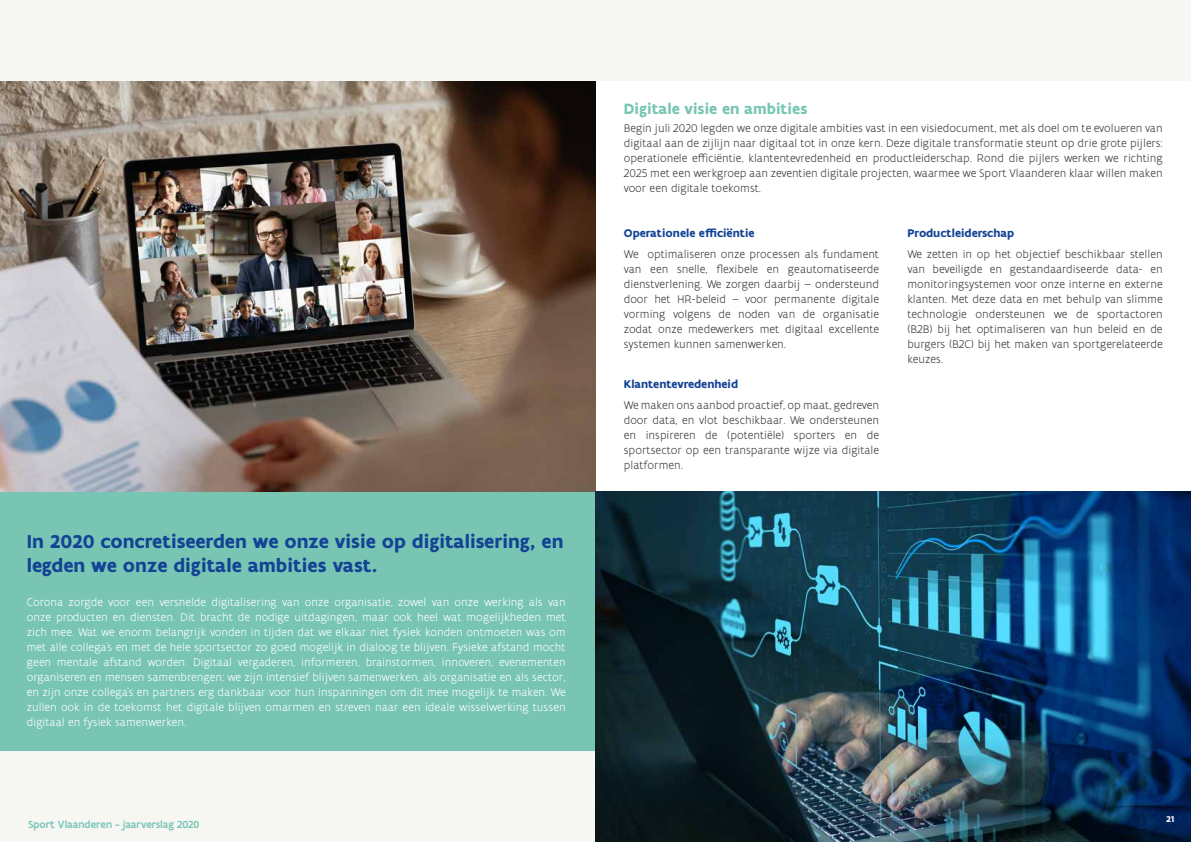
<style>
.page{position:relative;width:1191px;height:842px;background:#fff}
.page>*{position:absolute;margin:0;border:0;box-sizing:border-box;transform-origin:0 0}
.t1{font:700 20px/24px "Flanders Art Sans";color:#134395}
.t2{font:700 16px "Flanders Art Sans";color:#78c5b4}
.t3{font:300 12px/15px "Flanders Art Sans";color:#3c3c3b;text-align:justify}
.t4{font:300 12px/15px "Flanders Art Sans";color:#fff;text-align:justify}
.t5{font:700 12px "Flanders Art Sans";color:#134395}
.t6{font:500 11px "Flanders Art Sans";color:#78c5b4}
.t7{font:700 9px "Flanders Art Sans";color:#fff}
</style>
<div class="page">
<div style="left:0;top:740px;width:595px;height:102px;background:#f6f6f3"></div>
<div style="left:0;top:132px;width:595px;height:618px;background:#78c5b4"></div>
<img style="left:0;top:81px;width:595px;height:410px">
<img style="left:595px;top:491px;width:596px;height:351px">
<div style="left:0;top:0;width:1191px;height:81px;background:#f6f6f3"></div>
<h1 class="t1" style="left:27px;top:530px;width:538px">In 2020 concretiseerden we onze visie op digitalisering, en legden we onze digitale ambities vast.</h1>
<p class="t4" style="left:27px;top:595px;width:540px">Corona zorgde voor een versnelde digitalisering van onze organisatie, zowel van onze werking als van onze producten en diensten. Dit bracht de nodige uitdagingen, maar ook heel wat mogelijkheden met zich mee. Wat we enorm belangrijk vonden in tijden dat we elkaar niet fysiek konden ontmoeten was om met alle collega’s en met de hele sportsector zo goed mogelijk in dialoog te blijven. Fysieke afstand mocht geen mentale afstand worden. Digitaal vergaderen, informeren, brainstormen, innoveren, evenementen organiseren en mensen samenbrengen: we zijn intensief blijven samenwerken, als organisatie en als sector, en zijn onze collega’s en partners erg dankbaar voor hun inspanningen om dit mee mogelijk te maken. We zullen ook in de toekomst het digitale blijven omarmen en streven naar een ideale wisselwerking tussen digitaal en fysiek samenwerken.</p>
<p class="t6" style="left:28px;top:817px;width:172px">Sport Vlaanderen - jaarverslag 2020</p>
<h2 class="t2" style="left:624px;top:99px;width:185px">Digitale visie en ambities</h2>
<p class="t3" style="left:624px;top:120px;width:540px">Begin juli 2020 legden we onze digitale ambities vast in een visiedocument, met als doel om te evolueren van digitaal aan de zijlijn naar digitaal tot in onze kern. Deze digitale transformatie steunt op drie grote pijlers: operationele efficiëntie, klantentevredenheid en productleiderschap. Rond die pijlers werken we richting 2025 met een werkgroep aan zeventien digitale projecten, waarmee we Sport Vlaanderen klaar willen maken voor een digitale toekomst.</p>
<p class="t5" style="left:624px;top:225px;width:132px">Operationele efficiëntie</p>
<p class="t3" style="left:624px;top:246px;width:257px">We optimaliseren onze processen als fundament van een snelle, flexibele en geautomatiseerde dienstverlening. We zorgen daarbij – ondersteund door het HR-beleid – voor permanente digitale vorming volgens de noden van de organisatie zodat onze medewerkers met digitaal excellente systemen kunnen samenwerken.</p>
<p class="t5" style="left:624px;top:377px;width:116px">Klantentevredenheid</p>
<p class="t3" style="left:624px;top:397px;width:257px">We maken ons aanbod proactief, op maat, gedreven door data, en vlot beschikbaar. We ondersteunen en inspireren de (potentiële) sporters en de sportsector op een transparante wijze via digitale platformen.</p>
<p class="t5" style="left:907px;top:225px;width:108px">Productleiderschap</p>
<p class="t3" style="left:907px;top:246px;width:257px">We zetten in op het objectief beschikbaar stellen van beveiligde en gestandaardiseerde data- en monitoringsystemen voor onze interne en externe klanten. Met deze data en met behulp van slimme technologie ondersteunen we de sportactoren (B2B) bij het optimaliseren van hun beleid en de burgers (B2C) bij het maken van sportgerelateerde keuzes.</p>
<p class="t7" style="left:1166px;top:813px;width:10px">21</p>
</div>
